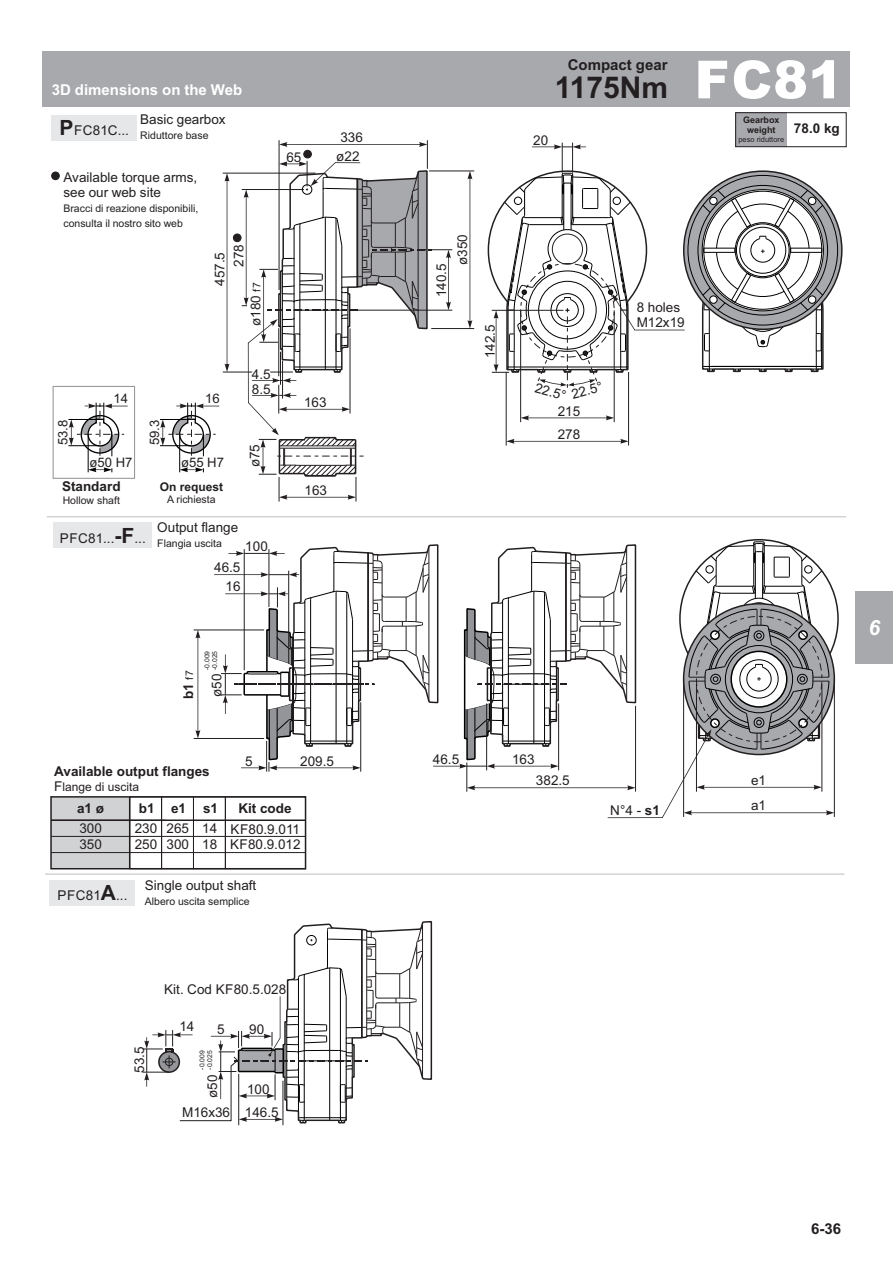
<style>
.page{position:relative;width:893px;height:1263px;background:#fff}
.page>*{position:absolute;margin:0;border:0;box-sizing:border-box;transform-origin:0 0}
.t1{font:900 52.5px "Arial";color:#fff}
.t2{font:700 30px "Arial";color:#231f20}
.t3{font:italic 700 21px "Arial";color:#fff}
.t4{font:700 15px "Arial";color:#fff}
.t5{font:700 15px "Arial";color:#231f20}
.t6{font:13.5px/15.8px "Arial";color:#231f20}
.t7{font:700 13.5px "Arial";color:#231f20}
.t8{font:13.05px "Arial";color:#231f20}
.t9{font:12px "Arial";color:#231f20}
.t10{font:700 12px "Arial";color:#231f20}
.t11{font:10.5px/15px "Arial";color:#231f20}
.t12{font:700 9px/10.1px "Arial";color:#231f20;text-align:center}
.t13{font:7.5px "Arial";color:#231f20}
.t14{font:6.75px/7.5px "Arial";color:#231f20}
.s1{font-weight:700;font-size:21px}
.s2{font-size:10.5px}
.s3{font-weight:400;font-size:10.5px}
.s4{font-size:13.5px}
.s5{font-weight:700}
</style>
<div class="page">
<div style="left:736px;top:113px;width:51px;height:34px;background:#a8a9ad"></div>
<div style="left:735px;top:112px;width:112px;height:35px;border:1px solid #231f20"></div>
<div style="left:43px;top:51px;width:807px;height:55px;background:#a8a9ad"></div>
<div style="left:51px;top:115px;width:85px;height:25px;background:#e6e7e9"></div>
<div style="left:53px;top:523px;width:98px;height:25px;background:#e6e7e9"></div>
<hr style="left:45px;top:874px;width:799px;height:1px;background:#bcbdc0">
<hr style="left:47px;top:516px;width:799px;height:1px;background:#bcbdc0">
<div style="left:52px;top:172px;width:7px;height:8px;background:#231f20;border-radius:50%"></div>
<div style="left:51px;top:172px;width:8px;height:8px;border:1px solid #231f20;border-radius:50%"></div>
<div style="left:49px;top:880px;width:85px;height:25px;background:#e6e7e9"></div>
<div style="left:51px;top:797px;width:79px;height:72px;background:#d1d2d4"></div>
<div style="left:50px;top:796px;width:256px;height:73px;border:2px solid #231f20"></div>
<div style="left:130px;top:797px;width:32px;height:72px;border:1px solid #231f20"></div>
<hr style="left:129px;top:797px;width:1px;height:72px;background:#231f20">
<div style="left:225px;top:797px;width:81px;height:72px;border:1px solid #231f20"></div>
<div style="left:161px;top:797px;width:33px;height:72px;border:1px solid #231f20"></div>
<hr style="left:51px;top:819px;width:255px;height:2px;background:#231f20">
<hr style="left:51px;top:836px;width:255px;height:1px;background:#231f20">
<hr style="left:51px;top:852px;width:255px;height:1px;background:#231f20">
<div style="left:193px;top:797px;width:33px;height:72px;border:1px solid #231f20"></div>
<div style="left:855px;top:591px;width:38px;height:72px;background:#a8a9ad"></div>
<svg style="left:683px;top:170px;width:160px;height:160px;fill:#a8a9ad"></svg>
<svg style="left:701px;top:172px;width:123px;height:201px"></svg>
<div style="left:53px;top:386px;width:82px;height:93px;border:1px solid #999"></div>
<hr style="left:68px;top:445px;width:31px;height:1px;background:#000">
<hr style="left:68px;top:419px;width:31px;height:1px;background:#000">
<hr style="left:88px;top:434px;width:1px;height:38px;background:#000">
<svg style="left:88px;top:467px;width:24px;height:5px"></svg>
<svg style="left:69px;top:403px;width:59px;height:53px"></svg>
<hr style="left:283px;top:1081px;width:1px;height:44px;background:#231f20">
<hr style="left:238px;top:1074px;width:1px;height:51px;background:#231f20">
<svg style="left:142px;top:920px;width:291px;height:204px"></svg>
<hr style="left:194px;top:630px;width:70px;height:1px;background:#231f20">
<svg style="left:195px;top:630px;width:5px;height:108px"></svg>
<hr style="left:194px;top:738px;width:70px;height:1px;background:#231f20">
<svg style="left:214px;top:539px;width:625px;height:279px"></svg>
<hr style="left:562px;top:143px;width:1px;height:30px;background:#231f20">
<hr style="left:572px;top:143px;width:1px;height:30px;background:#231f20">
<svg style="left:532px;top:144px;width:54px;height:5px"></svg>
<hr style="left:431px;top:328px;width:43px;height:1px;background:#231f20">
<hr style="left:429px;top:171px;width:45px;height:1px;background:#231f20">
<svg style="left:467px;top:171px;width:5px;height:157px"></svg>
<svg style="left:160px;top:140px;width:292px;height:361px"></svg>
<svg style="left:487px;top:170px;width:198px;height:218px"></svg>
<hr style="left:614px;top:310px;width:1px;height:112px;background:#231f20">
<hr style="left:520px;top:310px;width:1px;height:112px;background:#231f20">
<svg style="left:521px;top:415px;width:93px;height:5px"></svg>
<hr style="left:628px;top:372px;width:1px;height:73px;background:#231f20">
<hr style="left:506px;top:372px;width:1px;height:73px;background:#231f20">
<svg style="left:506px;top:439px;width:123px;height:5px"></svg>
<p class="t4" style="left:52px;top:84px;width:192px">3D dimensions on the Web</p>
<p class="t6" style="left:140px;top:113px;width:87px">Basic gearbox</p>
<p class="t11" style="left:140px;top:129px;width:70px">Riduttore base</p>
<p class="t6" style="left:60px;top:124px;width:71px"><span class="s1">P</span>FC81C...</p>
<p class="t6" style="left:63px;top:170px;width:135px;line-height:15px">Available torque arms, see our web site</p>
<p class="t11" style="left:63px;top:201px;width:136px">Bracci di reazione disponibili, consulta il nostro sito web</p>
<p class="t6" style="left:340px;top:131px;width:24px">336</p>
<p class="t6" style="left:286px;top:150px;width:17px">65</p>
<p class="t6" style="left:336px;top:150px;width:25px">ø22</p>
<p class="t6" style="left:213px;top:286px;width:35px;rotate:-90deg">457.5</p>
<p class="t6" style="left:232px;top:267px;width:24px;rotate:-90deg">278</p>
<p class="t6" style="left:456px;top:265px;width:32px;rotate:-90deg">ø350</p>
<p class="t6" style="left:435px;top:297px;width:35px;rotate:-90deg">140.5</p>
<p class="t6" style="left:249px;top:326px;width:46px;rotate:-90deg">ø180 <span class="s2">f7</span></p>
<p class="t6" style="left:252px;top:368px;width:20px">4.5</p>
<p class="t8" style="left:114px;top:394px;width:16px">14</p>
<p class="t8" style="left:205px;top:394px;width:16px">16</p>
<p class="t6" style="left:252px;top:383px;width:20px">8.5</p>
<p class="t6" style="left:304px;top:396px;width:24px">163</p>
<p class="t8" style="left:58px;top:445px;width:27px;rotate:-90deg">53.8</p>
<p class="t7" style="left:62px;top:481px;width:60px">Standard</p>
<p class="t11" style="left:63px;top:493px;width:59px">Hollow shaft</p>
<p class="t8" style="left:90px;top:457px;width:44px">ø50 H7</p>
<p class="t8" style="left:150px;top:445px;width:27px;rotate:-90deg">59.3</p>
<p class="t8" style="left:181px;top:457px;width:44px">ø55 H7</p>
<p class="t10" style="left:160px;top:483px;width:65px">On request</p>
<p class="t11" style="left:167px;top:493px;width:50px">A richiesta</p>
<p class="t6" style="left:248px;top:467px;width:25px;rotate:-90deg">ø75</p>
<p class="t6" style="left:305px;top:484px;width:24px">163</p>
<p class="t6" style="left:60px;top:531px;width:87px">PFC81...<span class="s1">-F</span>...</p>
<p class="t6" style="left:157px;top:521px;width:82px">Output flange</p>
<p class="t11" style="left:157px;top:537px;width:66px">Flangia uscita</p>
<p class="t6" style="left:245px;top:539px;width:24px">100</p>
<p class="t6" style="left:214px;top:561px;width:28px">46.5</p>
<p class="t6" style="left:226px;top:580px;width:17px">16</p>
<p class="t6" style="left:483px;top:358px;width:35px;rotate:-90deg">142.5</p>
<p class="t5" style="left:568px;top:59px;width:101px">Compact gear</p>
<h2 class="t2" style="left:555px;top:76px;width:115px">1175Nm</h2>
<p class="t6" style="left:533px;top:133px;width:17px">20</p>
<h1 class="t1" style="left:694px;top:61px;width:150px">FC81</h1>
<p class="t12" style="left:743px;top:115px;width:38px">Gearbox weight</p>
<p class="t13" style="left:738px;top:136px;width:47px">peso riduttore</p>
<p class="t7" style="left:794px;top:123px;width:47px">78.0 kg</p>
<p class="t6" style="left:570px;top:388px;width:33px;rotate:-15deg">22.5°</p>
<p class="t6" style="left:537px;top:381px;width:33px;rotate:15deg">22.5°</p>
<p class="t6" style="left:558px;top:405px;width:24px">215</p>
<p class="t6" style="left:558px;top:428px;width:24px">278</p>
<p class="t6" style="left:637px;top:301px;width:50px;line-height:15.1px">8 holes<br>M12x19</p>
<p class="t7" style="left:183px;top:699px;width:31px;rotate:-90deg">b1 <span class="s3">f7</span></p>
<p class="t14" style="left:204px;top:670px;width:21px;rotate:-90deg">-0.009 -0.025</p>
<p class="t6" style="left:210px;top:697px;width:25px;rotate:-90deg">ø50</p>
<p class="t7" style="left:54px;top:766px;width:157px">Available output flanges</p>
<p class="t9" style="left:54px;top:782px;width:86px"><span class="s4">F</span>lange di uscita</p>
<p class="t6" style="left:245px;top:754px;width:9px">5</p>
<p class="t6" style="left:433px;top:752px;width:28px">46.5</p>
<p class="t6" style="left:512px;top:752px;width:24px">163</p>
<p class="t6" style="left:300px;top:754px;width:35px">209.5</p>
<p class="t6" style="left:536px;top:774px;width:35px">382.5</p>
<p class="t7" style="left:77px;top:803px;width:29px">a1 ø</p>
<p class="t7" style="left:139px;top:803px;width:49px">b1 e1</p>
<p class="t7" style="left:203px;top:803px;width:17px">s1</p>
<p class="t7" style="left:238px;top:803px;width:55px">Kit code</p>
<p class="t6" style="left:79px;top:838px;width:24px">350</p>
<p class="t6" style="left:135px;top:838px;width:84px">250 300 18</p>
<p class="t6" style="left:79px;top:822px;width:24px">300</p>
<p class="t6" style="left:135px;top:822px;width:167px;text-align:right">230 265 14 KF80.9.011<br>KF80.9.012</p>
<p class="t6" style="left:58px;top:889px;width:71px">PFC81<span class="s1">A</span>...</p>
<p class="t6" style="left:145px;top:879px;width:113px">Single output shaft</p>
<p class="t11" style="left:145px;top:895px;width:106px">Albero uscita semplice</p>
<p class="t6" style="left:610px;top:803px;width:51px">N°4 - <span class="s5">s1</span></p>
<p class="t6" style="left:751px;top:773px;width:17px">e1</p>
<p class="t6" style="left:751px;top:799px;width:17px">a1</p>
<p class="t6" style="left:133px;top:1072px;width:28px;rotate:-90deg">53.5</p>
<p class="t6" style="left:164px;top:983px;width:124px">Kit. Cod KF80.5.028</p>
<p class="t6" style="left:179px;top:1020px;width:17px">14</p>
<p class="t6" style="left:217px;top:1023px;width:9px">5</p>
<p class="t6" style="left:249px;top:1023px;width:17px">90</p>
<p class="t14" style="left:199px;top:1070px;width:21px;rotate:-90deg">-0.009 -0.025</p>
<p class="t6" style="left:206px;top:1098px;width:25px;rotate:-90deg">ø50</p>
<p class="t6" style="left:182px;top:1106px;width:50px">M16x36</p>
<p class="t6" style="left:247px;top:1082px;width:24px">100</p>
<p class="t6" style="left:245px;top:1106px;width:35px">146.5</p>
<h3 class="t3" style="left:868px;top:619px;width:13px">6</h3>
<p class="t5" style="left:811px;top:1223px;width:32px">6-36</p>
</div>
